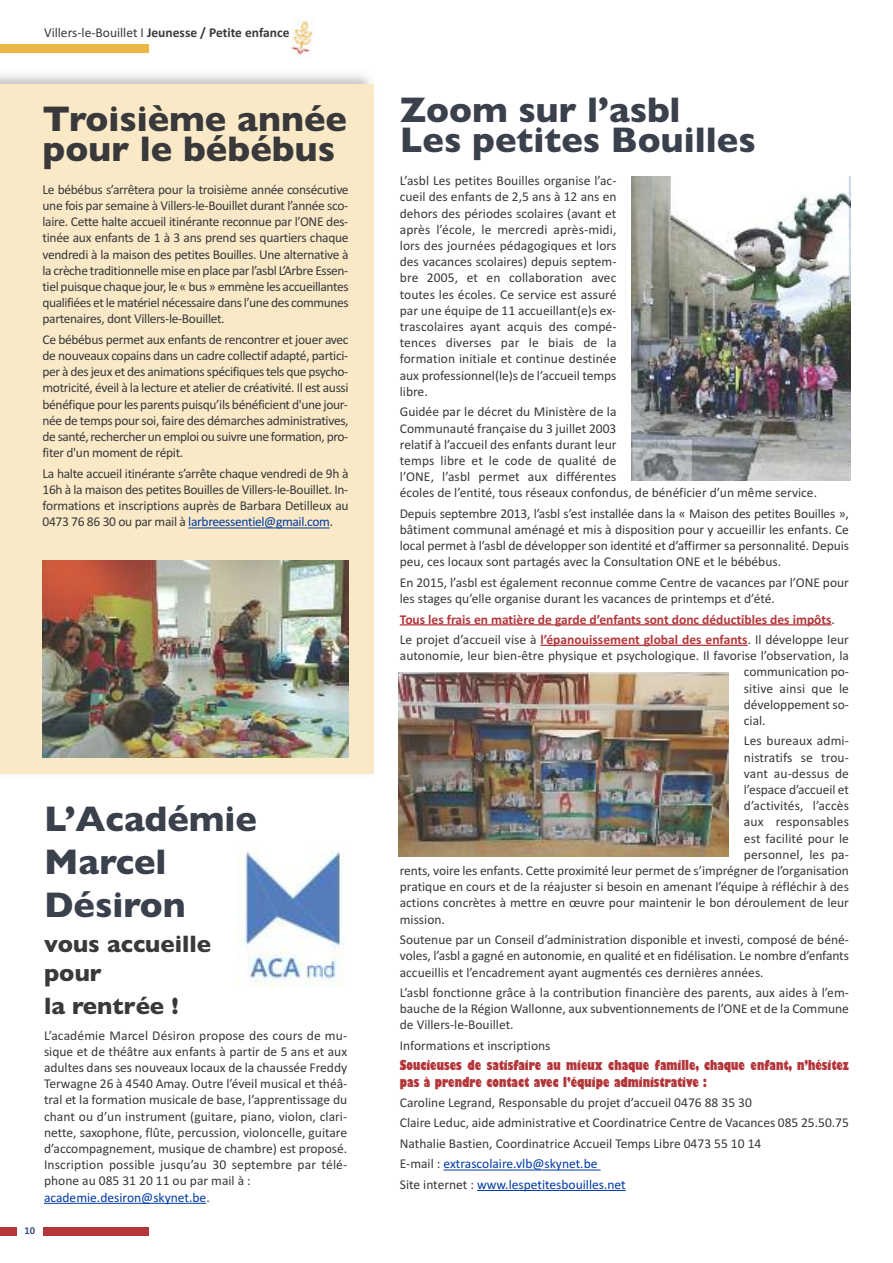
<style>
.page{position:relative;width:893px;height:1263px;background:#fff}
.page>*{position:absolute;margin:0;border:0;box-sizing:border-box;transform-origin:0 0}
.t1{font:700 36px/43.2px "Gill Sans";color:#3a414c}
.t2{font:700 36px/30px "Gill Sans";color:#39383a}
.t3{font:700 24px/28.8px "Gill Sans";color:#39383a}
.t4{font:13.5px/16.2px "Calibri";color:#39383a;text-align:justify}
.t5{font:700 13.5px/20.4px "Calibri";color:#b3363a}
.t6{font:800 condensed 13.5px/16.4px "Gill Sans";color:#b3363a}
.t7{font:700 13.5px "Calibri";color:#39383a}
.t8{font:700 10.5px "Calibri";color:#384d7a}
.s1{font-weight:400}
.s2{color:#003ba2}
.s3{font-weight:400;color:#39383a}
</style>
<div class="page">
<div style="left:0;top:84px;width:373px;height:690px;background:#f9e9c7"></div>
<hr style="left:44px;top:1203px;width:162px;height:1px;background:#003ba2">
<div style="left:0;top:45px;width:149px;height:8px;background:#ebb644"></div>
<div style="left:0;top:1227px;width:149px;height:8px;background:#b3363a"></div>
<div style="left:17px;top:1220px;width:26px;height:22px;background:#fff"></div>
<img style="left:291px;top:21px;width:22px;height:35px">
<hr style="left:400px;top:624px;width:432px;height:1px;background:#b3363a">
<hr style="left:540px;top:645px;width:208px;height:1px;background:#b3363a">
<hr style="left:443px;top:1169px;width:158px;height:1px;background:#003ba2">
<hr style="left:477px;top:1190px;width:149px;height:1px;background:#003ba2">
<hr style="left:188px;top:527px;width:142px;height:1px;background:#003ba2">
<img style="left:43px;top:561px;width:306px;height:197px">
<img style="left:237px;top:851px;width:107px;height:135px">
<img style="left:631px;top:177px;width:219px;height:303px">
<img style="left:398px;top:672px;width:331px;height:184px">
<p class="t7" style="left:44px;top:25px;width:247px"><span class="s1">Villers-le-Bouillet I</span> Jeunesse / Petite enfance</p>
<h1 class="t2" style="left:43px;top:103px;width:306px">Troisième année pour le bébébus</h1>
<p class="t4" style="left:43px;top:181px;width:308px">Le bébébus s’arrêtera pour la troisième année consécutive une fois par semaine à Villers-le-Bouillet durant l’année sco&shy;laire. Cette halte accueil itinérante reconnue par l’ONE des&shy;tinée aux enfants de 1 à 3 ans prend ses quartiers chaque vendredi à la maison des petites Bouilles. Une alternative à la crèche traditionnelle mise en place par l’asbl L’Arbre Essen&shy;tiel puisque chaque jour, le « bus » emmène les accueillantes qualifiées et le matériel nécessaire dans l’une des communes partenaires, dont Villers-le-Bouillet.</p>
<p class="t4" style="left:43px;top:331px;width:308px">Ce bébébus permet aux enfants de rencontrer et jouer avec de nouveaux copains dans un cadre collectif adapté, partici&shy;per à des jeux et des animations spécifiques tels que psycho&shy;motricité, éveil à la lecture et atelier de créativité. Il est aussi bénéfique pour les parents puisqu’ils bénéficient d'une jour&shy;née de temps pour soi, faire des démarches administratives, de santé, rechercher un emploi ou suivre une formation, pro&shy;fiter d'un moment de répit.</p>
<p class="t4" style="left:43px;top:465px;width:308px">La halte accueil itinérante s’arrête chaque vendredi de 9h à 16h à la maison des petites Bouilles de Villers-le-Bouillet. In&shy;formations et inscriptions auprès de Barbara Detilleux au 0473 76 86 30 ou par mail à <span class="s2">larbreessentiel@gmail.com</span>.</p>
<p class="t8" style="left:24px;top:1224px;width:12px">10</p>
<h1 class="t1" style="left:44px;top:797px;width:215px">L’Académie<br>Marcel<br>Désiron</h1>
<h2 class="t3" style="left:44px;top:930px;width:169px">vous accueille pour</h2>
<h2 class="t3" style="left:44px;top:991px;width:136px">la rentrée !</h2>
<p class="t4" style="left:44px;top:1027px;width:305px;text-align:left">L’académie Marcel Désiron propose des cours de mu&shy;sique et de théâtre aux enfants à partir de 5 ans et aux adultes dans ses nouveaux locaux de la chaussée Freddy Terwagne 26 à 4540 Amay. Outre l’éveil musical et théâ&shy;tral et la formation musicale de base, l’apprentissage du chant ou d’un instrument (guitare, piano, violon, clari&shy;nette, saxophone, flûte, percussion, violoncelle, guitare d’accompagnement, musique de chambre) est proposé.<br>Inscription possible jusqu’au 30 septembre par télé&shy;phone au 085 31 20 11 ou par mail à : <span class="s2">academie.desiron@skynet.be</span>.</p>
<h1 class="t1" style="left:400px;top:95px;width:357px;line-height:30px">Zoom sur l’asbl<br>Les petites Bouilles</h1>
<p class="t4" style="left:400px;top:172px;width:218px">L’asbl Les petites Bouilles organise l’ac&shy;cueil des enfants de 2,5 ans à 12 ans en dehors des périodes scolaires (avant et après l’école, le mercredi après-midi, lors des journées pédagogiques et lors des vacances scolaires) depuis septem&shy;bre 2005, et en collaboration avec toutes les écoles. Ce service est assuré par une équipe de 11 accueillant(e)s ex&shy;trascolaires ayant acquis des compé&shy;tences diverses par le biais de la formation initiale et continue destinée aux professionnel(le)s de l’accueil temps libre.</p>
<p class="t4" style="left:400px;top:404px;width:419px;text-align:left">Guidée par le décret du Ministère de la<br>Communauté française du 3 juillet 2003<br>relatif à l’accueil des enfants durant leur<br>temps libre et le code de qualité de<br>l’ONE, l’asbl permet aux différentes<br>écoles de l’entité, tous réseaux confondus, de bénéficier d’un même service.</p>
<p class="t4" style="left:400px;top:505px;width:451px">Depuis septembre 2013, l’asbl s’est installée dans la « Maison des petites Bouilles », bâtiment communal aménagé et mis à disposition pour y accueillir les enfants. Ce local permet à l’asbl de développer son identité et d’affirmer sa personnalité. Depuis peu, ces locaux sont partagés avec la Consultation ONE et le bébébus.</p>
<p class="t4" style="left:400px;top:574px;width:451px">En 2015, l’asbl est également reconnue comme Centre de vacances par l’ONE pour les stages qu’elle organise durant les vacances de printemps et d’été.</p>
<p class="t5" style="left:400px;top:609px;width:451px">Tous les frais en matière de garde d’enfants sont donc déductibles des impôts<span class="s3">.<br>Le projet d’accueil vise à</span> l’épanouissement global des enfants<span class="s3">. Il développe leur</span></p>
<p class="t4" style="left:744px;top:647px;width:107px;text-indent:-344px">autonomie, leur bien-être physique et psychologique. Il favorise l’observation, la communication po&shy;sitive ainsi que le développement so&shy;cial.</p>
<p class="t4" style="left:744px;top:733px;width:107px">Les bureaux admi-</p>
<p class="t4" style="left:744px;top:749px;width:107px">nistratifs se trou-</p>
<p class="t4" style="left:744px;top:765px;width:107px">vant au-dessus de</p>
<p class="t4" style="left:744px;top:781px;width:107px">l’espace d’accueil et</p>
<p class="t4" style="left:744px;top:797px;width:107px">d’activités, l’accès</p>
<p class="t4" style="left:744px;top:814px;width:107px">aux responsables</p>
<p class="t4" style="left:744px;top:830px;width:107px">est facilité pour le</p>
<p class="t4" style="left:744px;top:846px;width:107px">personnel, les pa-</p>
<p class="t4" style="left:400px;top:862px;width:451px">rents, voire les enfants. Cette proximité leur permet de s’imprégner de l’organisation</p>
<p class="t4" style="left:400px;top:878px;width:451px">pratique en cours et de la réajuster si besoin en amenant l’équipe à réfléchir à des</p>
<p class="t4" style="left:400px;top:895px;width:451px">actions concrètes à mettre en œuvre pour maintenir le bon déroulement de leur</p>
<p class="t4" style="left:400px;top:911px;width:47px">mission.</p>
<p class="t4" style="left:400px;top:931px;width:451px">Soutenue par un Conseil d’administration disponible et investi, composé de béné&shy;voles, l’asbl a gagné en autonomie, en qualité et en fidélisation. Le nombre d’enfants accueillis et l’encadrement ayant augmentés ces dernières années.</p>
<p class="t4" style="left:400px;top:984px;width:451px">L’asbl fonctionne grâce à la contribution financière des parents, aux aides à l’em&shy;bauche de la Région Wallonne, aux subventionnements de l’ONE et de la Commune de Villers-le-Bouillet.</p>
<p class="t4" style="left:400px;top:1037px;width:152px">Informations et inscriptions</p>
<p class="t6" style="left:400px;top:1058px;width:451px">Soucieuses de satisfaire au mieux chaque famille, chaque enfant, n’hésitez pas à prendre contact avec l’équipe administrative :</p>
<p class="t4" style="left:400px;top:1092px;width:451px;line-height:20.4px;text-align:left">Caroline Legrand, Responsable du projet d’accueil 0476 88 35 30<br>Claire Leduc, aide administrative et Coordinatrice Centre de Vacances 085 25.50.75<br>Nathalie Bastien, Coordinatrice Accueil Temps Libre 0473 55 10 14<br>E-mail : <span class="s2">extrascolaire.vlb@skynet.be<br></span>Site internet : <span class="s2">www.lespetitesbouilles.net</span></p>
</div>
